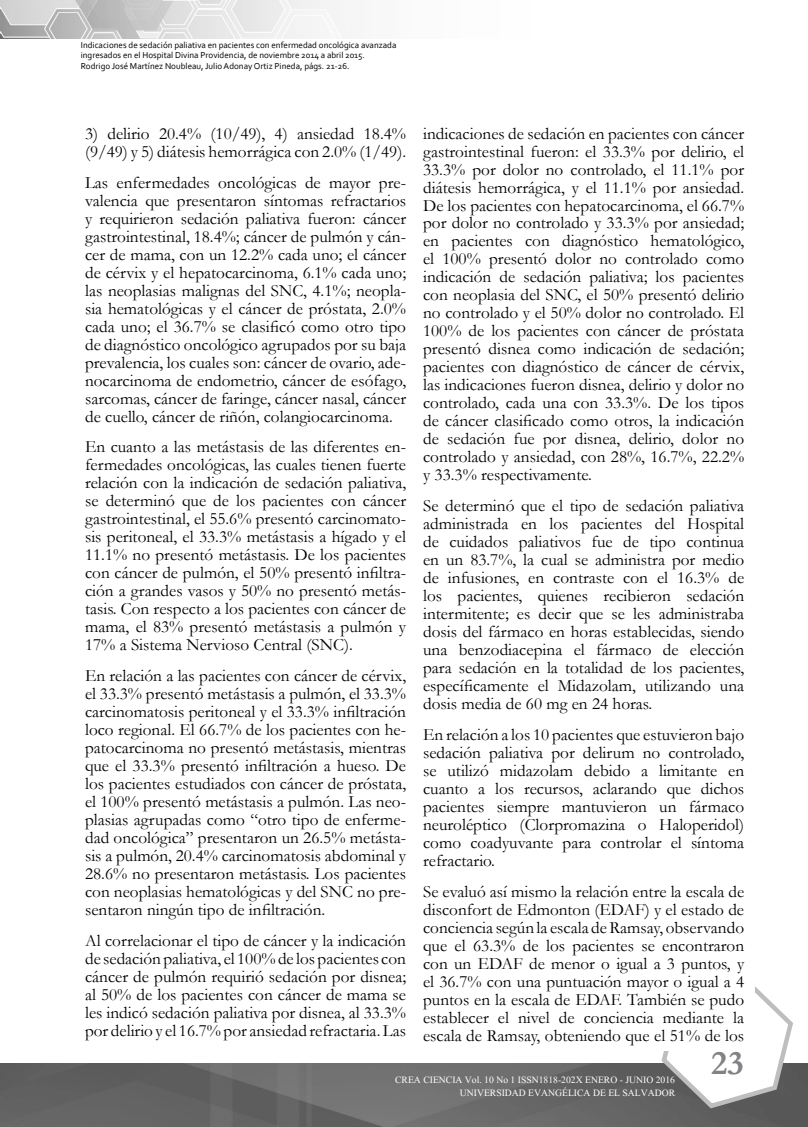
<style>
.page{position:relative;width:808px;height:1127px;background:#fff}
.page>*{position:absolute;margin:0;border:0;box-sizing:border-box;transform-origin:0 0}
.t1{font:700 34.5px "Garamond";color:#808285}
.t2{font:17.25px/18px "Garamond";color:#000;text-align:justify}
.t3{font:12px/13.5px "Aparajita";color:#fff;text-align:right}
.t4{font:9px/10.5px "Corbel";color:#000}
</style>
<div class="page">
<img style="left:0;top:1063px;width:808px;height:64px">
<svg style="left:659px;top:986px;width:137px;height:125px"></svg>
<div style="left:679px;top:1016px;width:98px;height:26px;background:#fff"></div>
<div style="left:657px;top:964px;width:98px;height:87px;background:#fff"></div>
<img style="left:0;top:0;width:344px;height:38px">
<p class="t4" style="left:81px;top:39px;width:317px">Indicaciones de sedación paliativa en pacientes con enfermedad oncológica avanzada ingresados en el Hospital Divina Providencia, de noviembre 2014 a abril 2015.<br>Rodrigo José Martínez Noubleau, Julio Adonay Ortiz Pineda, págs. 21-26.</p>
<p class="t2" style="left:85px;top:124px;width:323px">3) delirio 20.4% (10/49), 4) ansiedad 18.4% (9/49) y 5) diátesis hemorrágica con 2.0% (1/49).</p>
<p class="t2" style="left:85px;top:173px;width:323px">Las enfermedades oncológicas de mayor pre&shy;valencia que presentaron síntomas refractarios y requirieron sedación paliativa fueron: cáncer gastrointestinal, 18.4%; cáncer de pulmón y cán&shy;cer de mama, con un 12.2% cada uno; el cáncer de cérvix y el hepatocarcinoma, 6.1% cada uno; las neoplasias malignas del SNC, 4.1%; neopla&shy;sia hematológicas y el cáncer de próstata, 2.0% cada uno; el 36.7% se clasificó como otro tipo de diagnóstico oncológico agrupados por su baja prevalencia, los cuales son: cáncer de ovario, ade&shy;nocarcinoma de endometrio, cáncer de esófago, sarcomas, cáncer de faringe, cáncer nasal, cáncer de cuello, cáncer de riñón, colangiocarcinoma.</p>
<p class="t2" style="left:85px;top:438px;width:323px">En cuanto a las metástasis de las diferentes en&shy;fermedades oncológicas, las cuales tienen fuerte relación con la indicación de sedación paliativa, se determinó que de los pacientes con cáncer gastrointestinal, el 55.6% presentó carcinomato&shy;sis peritoneal, el 33.3% metástasis a hígado y el 11.1% no presentó metástasis. De los pacientes con cáncer de pulmón, el 50% presentó infiltra&shy;ción a grandes vasos y 50% no presentó metás&shy;tasis. Con respecto a los pacientes con cáncer de mama, el 83% presentó metástasis a pulmón y 17% a Sistema Nervioso Central (SNC).</p>
<p class="t2" style="left:85px;top:666px;width:323px">En relación a las pacientes con cáncer de cérvix, el 33.3% presentó metástasis a pulmón, el 33.3% carcinomatosis peritoneal y el 33.3% infiltración loco regional. El 66.7% de los pacientes con he&shy;patocarcinoma no presentó metástasis, mientras que el 33.3% presentó infiltración a hueso. De los pacientes estudiados con cáncer de próstata, el 100% presentó metástasis a pulmón. Las neo&shy;plasias agrupadas como “otro tipo de enferme&shy;dad oncológica” presentaron un 26.5% metásta&shy;sis a pulmón, 20.4% carcinomatosis abdominal y 28.6% no presentaron metástasis. Los pacientes con neoplasias hematológicas y del SNC no pre&shy;sentaron ningún tipo de infiltración.</p>
<p class="t2" style="left:85px;top:931px;width:323px">Al correlacionar el tipo de cáncer y la indicación de sedación paliativa, el 100% de los pacientes con cáncer de pulmón requirió sedación por disnea; al 50% de los pacientes con cáncer de mama se les indicó sedación paliativa por disnea, al 33.3% por delirio y el 16.7% por ansiedad refractaria. Las</p>
<p class="t2" style="left:423px;top:124px;width:323px">indicaciones de sedación en pacientes con cáncer gastrointestinal fueron: el 33.3% por delirio, el 33.3% por dolor no controlado, el 11.1% por diátesis hemorrágica, y el 11.1% por ansiedad.<br>De los pacientes con hepatocarcinoma, el 66.7% por dolor no controlado y 33.3% por ansiedad; en pacientes con diagnóstico hematológico, el 100% presentó dolor no controlado como indicación de sedación paliativa; los pacientes con neoplasia del SNC, el 50% presentó delirio no controlado y el 50% dolor no controlado. El 100% de los pacientes con cáncer de próstata presentó disnea como indicación de sedación; pacientes con diagnóstico de cáncer de cérvix, las indicaciones fueron disnea, delirio y dolor no controlado, cada una con 33.3%. De los tipos de cáncer clasificado como otros, la indicación de sedación fue por disnea, delirio, dolor no controlado y ansiedad, con 28%, 16.7%, 22.2% y 33.3% respectivamente.</p>
<p class="t2" style="left:423px;top:496px;width:323px">Se determinó que el tipo de sedación paliativa administrada en los pacientes del Hospital de cuidados paliativos fue de tipo continua en un 83.7%, la cual se administra por medio de infusiones, en contraste con el 16.3% de los pacientes, quienes recibieron sedación intermitente; es decir que se les administraba dosis del fármaco en horas establecidas, siendo una benzodiacepina el fármaco de elección para sedación en la totalidad de los pacientes, específicamente el Midazolam, utilizando una dosis media de 60 mg en 24 horas.</p>
<p class="t2" style="left:423px;top:725px;width:323px">En relación a los 10 pacientes que estuvieron bajo sedación paliativa por delirum no controlado, se utilizó midazolam debido a limitante en cuanto a los recursos, aclarando que dichos pacientes siempre mantuvieron un fármaco neuroléptico (Clorpromazina o Haloperidol) como coadyuvante para controlar el síntoma refractario.</p>
<p class="t2" style="left:423px;top:882px;width:323px">Se evaluó así mismo la relación entre la escala de disconfort de Edmonton (EDAF) y el estado de conciencia según la escala de Ramsay, observando que el 63.3% de los pacientes se encontraron con un EDAF de menor o igual a 3 puntos, y el 36.7% con una puntuación mayor o igual a 4 puntos en la escala de EDAF. También se pudo establecer el nivel de conciencia mediante la escala de Ramsay, obteniendo que el 51% de los</p>
<p class="t3" style="left:395px;top:1074px;width:281px">CREA CIENCIA Vol. 10 No 1 ISSN1818-202X ENERO - JUNIO 2016<br>UNIVERSIDAD EVANGÉLICA DE EL SALVADOR</p>
<h1 class="t1" style="left:711px;top:1042px;width:34px">23</h1>
</div>
